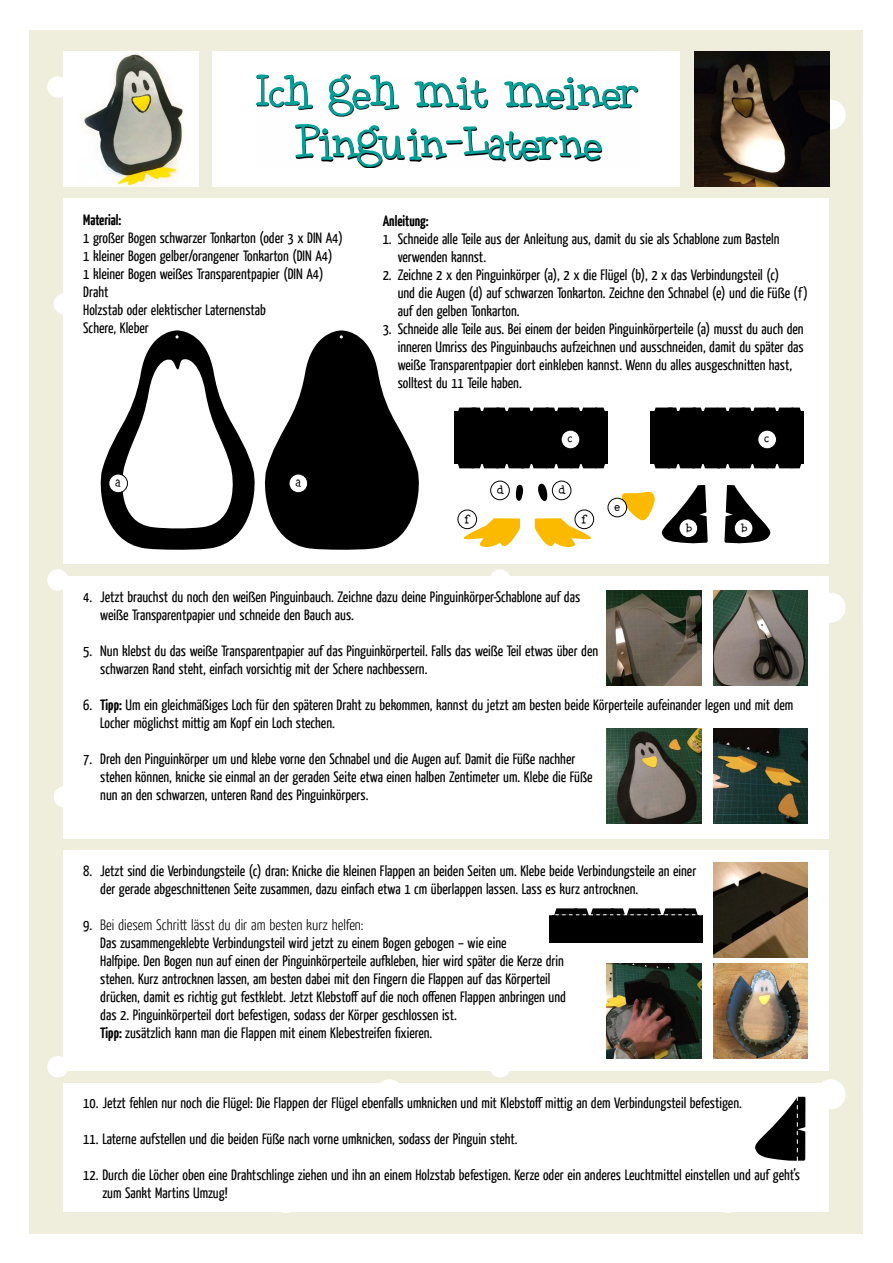
<style>
.page{position:relative;width:893px;height:1263px;background:#fff}
.page>*{position:absolute;margin:0;border:0;box-sizing:border-box;transform-origin:0 0}
.t1{font:51px/51px "Blackboysonmopeds";color:#00a19a;text-align:center}
.t2{font:15px/18px "Yanone Kaffeesatz";color:#000}
.t3{font:700 15px "Yanone Kaffeesatz";color:#000}
.t4{font:15px "Blackboysonmopeds";color:#000}
.s1{font-weight:700}
.s2{font-weight:300}
</style>
<div class="page">
<div style="left:30px;top:30px;width:833px;height:1203px;background:#efeedc"></div>
<div style="left:54px;top:293px;width:21px;height:22px;background:#fff;border-radius:50%"></div>
<div style="left:47px;top:76px;width:22px;height:22px;background:#fff;border-radius:50%"></div>
<div style="left:816px;top:100px;width:30px;height:30px;background:#fff;border-radius:50%"></div>
<div style="left:54px;top:786px;width:21px;height:21px;background:#fff;border-radius:50%"></div>
<div style="left:47px;top:569px;width:22px;height:22px;background:#fff;border-radius:50%"></div>
<div style="left:489px;top:569px;width:22px;height:22px;background:#fff;border-radius:50%"></div>
<div style="left:816px;top:593px;width:30px;height:30px;background:#fff;border-radius:50%"></div>
<div style="left:47px;top:1056px;width:22px;height:21px;background:#fff;border-radius:50%"></div>
<div style="left:375px;top:1079px;width:30px;height:30px;background:#fff;border-radius:50%"></div>
<div style="left:271px;top:1183px;width:30px;height:30px;background:#fbfaf7;border-radius:50%"></div>
<div style="left:489px;top:1056px;width:22px;height:21px;background:#fff;border-radius:50%"></div>
<div style="left:816px;top:1079px;width:30px;height:30px;background:#fff;border-radius:50%"></div>
<div style="left:712px;top:1183px;width:30px;height:30px;background:#fbfaf7;border-radius:50%"></div>
<div style="left:213px;top:51px;width:467px;height:135px;background:#fff"></div>
<svg style="left:257px;top:75px;width:381px;height:93px"></svg>
<img style="left:694px;top:51px;width:135px;height:135px">
<img style="left:64px;top:51px;width:135px;height:135px">
<div style="left:64px;top:576px;width:765px;height:262px;background:#fff"></div>
<img style="left:607px;top:590px;width:94px;height:95px">
<img style="left:713px;top:590px;width:95px;height:95px">
<img style="left:713px;top:728px;width:95px;height:95px">
<img style="left:607px;top:728px;width:94px;height:95px">
<div style="left:64px;top:851px;width:765px;height:220px;background:#fff"></div>
<img style="left:713px;top:963px;width:95px;height:95px">
<img style="left:607px;top:963px;width:94px;height:95px">
<img style="left:713px;top:863px;width:95px;height:94px">
<div style="left:549px;top:915px;width:153px;height:28px;background:#000"></div>
<svg style="left:554px;top:908px;width:144px;height:7px"></svg>
<div style="left:64px;top:199px;width:765px;height:365px;background:#fff"></div>
<svg style="left:100px;top:330px;width:319px;height:220px"></svg>
<div style="left:289px;top:474px;width:19px;height:19px;background:#fff;border-radius:50%"></div>
<div style="left:289px;top:474px;width:19px;height:19px;border:1px solid #000;border-radius:50%"></div>
<svg style="left:724px;top:485px;width:47px;height:59px"></svg>
<div style="left:734px;top:519px;width:19px;height:19px;background:#fff;border-radius:50%"></div>
<div style="left:734px;top:518px;width:19px;height:20px;border:1px solid #000;border-radius:50%"></div>
<div style="left:651px;top:412px;width:153px;height:52px;background:#000"></div>
<svg style="left:654px;top:408px;width:147px;height:4px"></svg>
<svg style="left:654px;top:464px;width:147px;height:4px"></svg>
<div style="left:758px;top:430px;width:18px;height:19px;background:#fff;border-radius:50%"></div>
<div style="left:757px;top:430px;width:20px;height:19px;border:1px solid #000;border-radius:50%"></div>
<svg style="left:515px;top:484px;width:8px;height:17px"></svg>
<svg style="left:538px;top:483px;width:10px;height:18px"></svg>
<div style="left:490px;top:481px;width:20px;height:19px;border:1px solid #000;border-radius:50%"></div>
<div style="left:552px;top:481px;width:19px;height:19px;border:1px solid #000;border-radius:50%"></div>
<svg style="left:622px;top:485px;width:86px;height:59px"></svg>
<div style="left:608px;top:498px;width:19px;height:19px;background:#fff;border-radius:50%"></div>
<div style="left:608px;top:498px;width:19px;height:19px;border:1px solid #000;border-radius:50%"></div>
<div style="left:454px;top:412px;width:153px;height:52px;background:#000"></div>
<svg style="left:458px;top:408px;width:147px;height:4px"></svg>
<svg style="left:458px;top:464px;width:147px;height:4px"></svg>
<div style="left:561px;top:430px;width:19px;height:19px;background:#fff;border-radius:50%"></div>
<div style="left:561px;top:430px;width:19px;height:19px;border:1px solid #000;border-radius:50%"></div>
<svg style="left:461px;top:518px;width:60px;height:30px"></svg>
<svg style="left:534px;top:518px;width:60px;height:30px"></svg>
<div style="left:458px;top:510px;width:19px;height:19px;background:#fff;border-radius:50%"></div>
<div style="left:458px;top:510px;width:19px;height:19px;border:1px solid #000;border-radius:50%"></div>
<div style="left:575px;top:510px;width:19px;height:19px;background:#fff;border-radius:50%"></div>
<div style="left:575px;top:510px;width:19px;height:19px;border:1px solid #000;border-radius:50%"></div>
<div style="left:64px;top:1083px;width:765px;height:129px;background:#fff"></div>
<svg style="left:755px;top:1096px;width:51px;height:65px"></svg>
<h1 class="t1" style="left:255px;top:65px;width:385px">Ich geh mit meiner<br>Pinguin-Laterne</h1>
<p class="t3" style="left:83px;top:209px;width:40px">Material:</p>
<p class="t2" style="left:83px;top:228px;width:261px">1 großer Bogen schwarzer Tonkarton (oder 3 x DIN A4)<br>1 kleiner Bogen gelber/orangener Tonkarton (DIN A4)<br>1 kleiner Bogen weißes Transparentpapier (DIN A4)<br>Draht<br>Holzstab oder elektischer Laternenstab<br>Schere, Kleber</p>
<p class="t4" style="left:115px;top:474px;width:6px">a</p>
<p class="t4" style="left:295px;top:474px;width:6px">a</p>
<p class="t3" style="left:383px;top:211px;width:48px">Anleitung:</p>
<p class="t2" style="left:398px;top:229px;width:383px;text-indent:-15px">1. Schneide alle Teile aus der Anleitung aus, damit du sie als Schablone zum Basteln verwenden kannst.</p>
<p class="t2" style="left:398px;top:265px;width:412px;text-indent:-15px">2. Zeichne 2 x den Pinguinkörper (a), 2 x die Flügel (b), 2 x das Verbindungsteil (c)<br>und die Augen (d) auf schwarzen Tonkarton. Zeichne den Schnabel (e) und die Füße (f) auf den gelben Tonkarton.</p>
<p class="t2" style="left:398px;top:319px;width:407px;text-indent:-15px">3. Schneide alle Teile aus. Bei einem der beiden Pinguinkörperteile (a) musst du auch den inneren Umriss des Pinguinbauchs aufzeichnen und ausschneiden, damit du später das weiße Transparentpapier dort einkleben kannst. Wenn du alles ausgeschnitten hast, solltest du 11 Teile haben.</p>
<p class="t4" style="left:568px;top:430px;width:6px">c</p>
<p class="t4" style="left:497px;top:481px;width:8px">d</p>
<p class="t4" style="left:559px;top:481px;width:8px">d</p>
<p class="t4" style="left:464px;top:511px;width:6px">f</p>
<p class="t4" style="left:581px;top:511px;width:6px">f</p>
<p class="t4" style="left:614px;top:498px;width:7px">e</p>
<p class="t4" style="left:764px;top:430px;width:6px">c</p>
<p class="t4" style="left:685px;top:519px;width:7px">b</p>
<p class="t4" style="left:741px;top:519px;width:7px">b</p>
<p class="t2" style="left:100px;top:587px;width:481px;text-indent:-17px">4. Jetzt brauchst du noch den weißen Pinguinbauch. Zeichne dazu deine Pinguinkörper-Schablone auf das weiße Transparentpapier und schneide den Bauch aus.</p>
<p class="t2" style="left:100px;top:641px;width:499px;text-indent:-17px">5. Nun klebst du das weiße Transparentpapier auf das Pinguinkörperteil. Falls das weiße Teil etwas über den schwarzen Rand steht, einfach vorsichtig mit der Schere nachbessern.</p>
<p class="t2" style="left:100px;top:695px;width:695px;text-indent:-17px">6. <span class="s1">Tipp:</span> Um ein gleichmäßiges Loch für den späteren Draht zu bekommen, kannst du jetzt am besten beide Körperteile aufeinander legen und mit dem<br>Locher möglichst mittig am Kopf ein Loch stechen.</p>
<p class="t2" style="left:100px;top:749px;width:494px;text-indent:-17px">7. Dreh den Pinguinkörper um und klebe vorne den Schnabel und die Augen auf. Damit die Füße nachher stehen können, knicke sie einmal an der geraden Seite etwa einen halben Zentimeter um. Klebe die Füße nun an den schwarzen, unteren Rand des Pinguinkörpers.</p>
<p class="t2" style="left:100px;top:861px;width:598px;text-indent:-17px">8. Jetzt sind die Verbindungsteile (c) dran: Knicke die kleinen Flappen an beiden Seiten um. Klebe beide Verbindungsteile an einer der gerade abgeschnittenen Seite zusammen, dazu einfach etwa 1 cm überlappen lassen. Lass es kurz antrocknen.</p>
<p class="t2" style="left:100px;top:915px;width:467px;text-indent:-17px">9. <span class="s2">Bei diesem Schritt lässt du dir am besten kurz helfen:<br></span>Das zusammengeklebte Verbindungsteil wird jetzt zu einem Bogen gebogen – wie eine<br>Halfpipe. Den Bogen nun auf einen der Pinguinkörperteile aufkleben, hier wird später die Kerze drin stehen. Kurz antrocknen lassen, am besten dabei mit den Fingern die Flappen auf das Körperteil drücken, damit es richtig gut festklebt. Jetzt Klebstoff auf die noch offenen Flappen anbringen und das 2. Pinguinkörperteil dort befestigen, sodass der Körper geschlossen ist.<br><span class="s1">Tipp:</span> zusätzlich kann man die Flappen mit einem Klebestreifen fixieren.</p>
<p class="t2" style="left:83px;top:1093px;width:660px">10. Jetzt fehlen nur noch die Flügel: Die Flappen der Flügel ebenfalls umknicken und mit Klebstoff mittig an dem Verbindungsteil befestigen.</p>
<p class="t2" style="left:83px;top:1129px;width:436px">11. Laterne aufstellen und die beiden Füße nach vorne umknicken, sodass der Pinguin steht.</p>
<p class="t2" style="left:102px;top:1165px;width:699px;text-indent:-19px">12. Durch die Löcher oben eine Drahtschlinge ziehen und ihn an einem Holzstab befestigen. Kerze oder ein anderes Leuchtmittel einstellen und auf geht’s zum Sankt Martins Umzug!</p>
</div>
